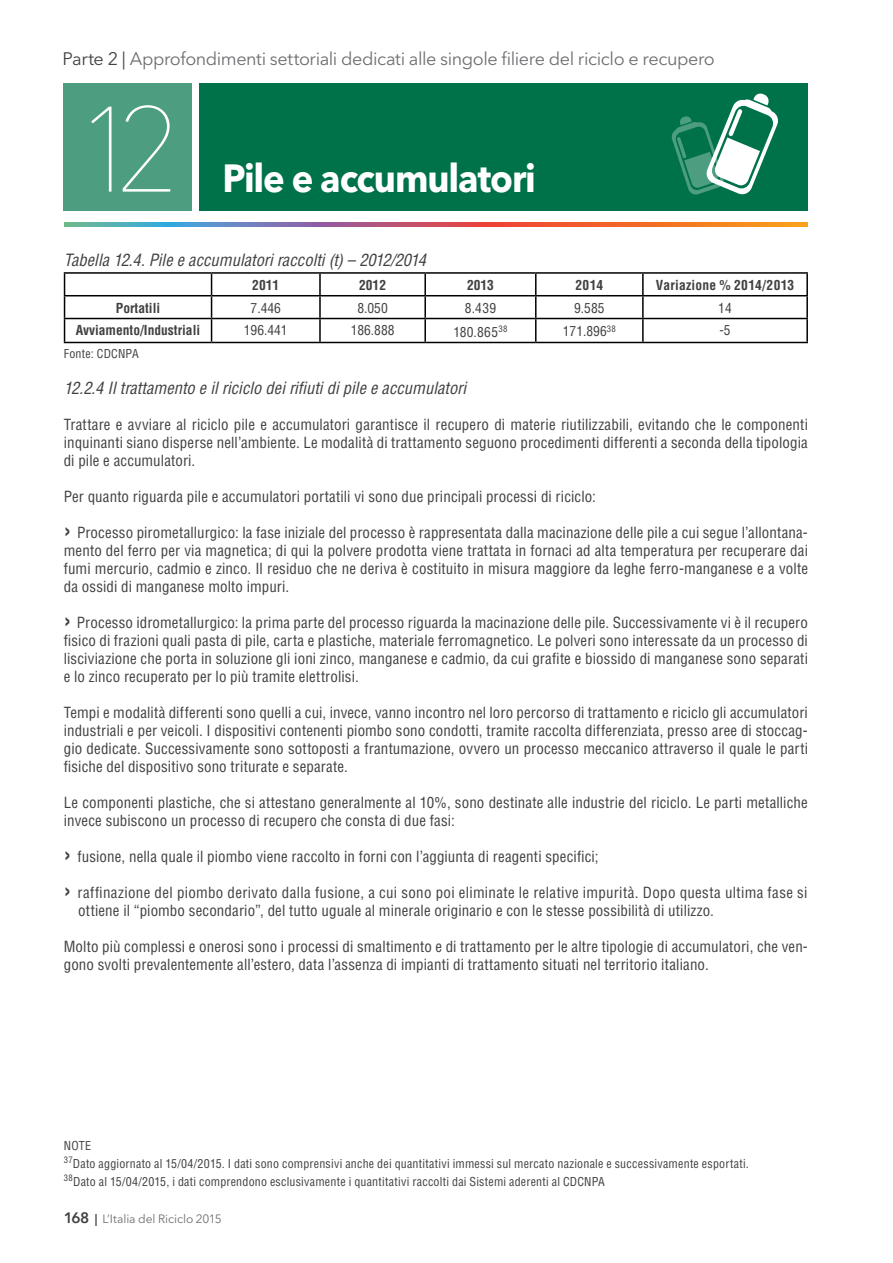
<style>
.page{position:relative;width:893px;height:1263px;background:#fff}
.page>*{position:absolute;margin:0;border:0;box-sizing:border-box;transform-origin:0 0}
.t1{font:200 120px "Avenir Next LT Pro";color:#fff}
.t2{font:700 39px "Avenir Next LT Pro";letter-spacing:-.03em;color:#fff;scale:.93 1}
.t3{font:18px "Avenir Next LT Pro";letter-spacing:-.025em;color:#6d6e71}
.t4{font:italic condensed 16.5px "Helvetica LT";color:#414042}
.t5{font:condensed 15px/18px "Helvetica LT";letter-spacing:.01em;color:#414042;text-align:justify}
.t6{font:700 condensed 13.5px "Helvetica LT";color:#414042}
.t7{font:condensed 13.5px "Helvetica LT";color:#414042}
.t8{font:condensed 12px/18px "Helvetica LT";letter-spacing:.02em;color:#414042}
.t9{font:12px "Avenir Next LT Pro";letter-spacing:-.005em;color:#6d6e71}
.s1{color:#414042}
.s2{font-weight:700;font-stretch:normal;font-size:22.5px}
.s3{font-weight:600;font-size:15px;color:#414042}
.s4{font-weight:600;color:#414042}
</style>
<div class="page">
<svg style="left:64px;top:223px;width:744px;height:4px;background:#b5756a"></svg>
<hr style="left:64px;top:272px;width:148px;height:2px;background:#000">
<hr style="left:212px;top:272px;width:108px;height:2px;background:#000">
<hr style="left:320px;top:272px;width:105px;height:2px;background:#000">
<hr style="left:319px;top:274px;width:2px;height:21px;background:#000">
<hr style="left:425px;top:272px;width:111px;height:2px;background:#000">
<hr style="left:424px;top:274px;width:2px;height:21px;background:#000">
<hr style="left:536px;top:272px;width:107px;height:2px;background:#000">
<hr style="left:643px;top:272px;width:165px;height:2px;background:#000">
<hr style="left:642px;top:274px;width:2px;height:21px;background:#000">
<hr style="left:806px;top:274px;width:2px;height:21px;background:#000">
<hr style="left:64px;top:295px;width:148px;height:1px;background:#000">
<hr style="left:212px;top:295px;width:108px;height:1px;background:#000">
<hr style="left:320px;top:295px;width:105px;height:1px;background:#000">
<hr style="left:319px;top:296px;width:2px;height:22px;background:#000">
<hr style="left:425px;top:295px;width:111px;height:1px;background:#000">
<hr style="left:424px;top:296px;width:2px;height:22px;background:#000">
<hr style="left:536px;top:295px;width:107px;height:1px;background:#000">
<hr style="left:643px;top:295px;width:165px;height:1px;background:#000">
<hr style="left:642px;top:296px;width:2px;height:22px;background:#000">
<hr style="left:806px;top:296px;width:2px;height:22px;background:#000">
<hr style="left:64px;top:318px;width:148px;height:1px;background:#000">
<svg style="left:64px;top:274px;width:1px;height:68px"></svg>
<hr style="left:212px;top:318px;width:108px;height:1px;background:#000">
<svg style="left:211px;top:274px;width:1px;height:68px"></svg>
<hr style="left:320px;top:318px;width:105px;height:1px;background:#000">
<hr style="left:319px;top:319px;width:2px;height:23px;background:#000">
<hr style="left:425px;top:318px;width:111px;height:1px;background:#000">
<hr style="left:424px;top:319px;width:2px;height:23px;background:#000">
<hr style="left:536px;top:318px;width:107px;height:1px;background:#000">
<svg style="left:535px;top:274px;width:1px;height:68px"></svg>
<hr style="left:643px;top:318px;width:165px;height:1px;background:#000">
<hr style="left:642px;top:319px;width:2px;height:23px;background:#000">
<hr style="left:806px;top:319px;width:2px;height:23px;background:#000">
<hr style="left:64px;top:342px;width:148px;height:1px;background:#000">
<hr style="left:212px;top:342px;width:108px;height:1px;background:#000">
<hr style="left:320px;top:342px;width:105px;height:1px;background:#000">
<hr style="left:425px;top:342px;width:111px;height:1px;background:#000">
<hr style="left:536px;top:342px;width:107px;height:1px;background:#000">
<hr style="left:643px;top:342px;width:165px;height:1px;background:#000">
<div style="left:200px;top:83px;width:608px;height:127px;background:#00724a"></div>
<div style="left:64px;top:83px;width:128px;height:127px;background:#4d9d81"></div>
<svg style="left:671px;top:93px;width:107px;height:102px"></svg>
<p class="t3" style="left:63px;top:48px;width:654px"><span class="s1">Parte 2 |</span> Approfondimenti settoriali dedicati alle singole filiere del riciclo e recupero</p>
<h1 class="t1" style="left:74px;top:78px;width:110px">12</h1>
<h2 class="t2" style="left:222px;top:154px;width:339px">Pile e accumulatori</h2>
<p class="t4" style="left:64px;top:250px;width:364px">Tabella 12.4. Pile e accumulatori raccolti (t) – 2012/2014</p>
<p class="t6" style="left:252px;top:276px;width:28px">2011</p>
<p class="t6" style="left:359px;top:276px;width:28px">2012</p>
<p class="t6" style="left:467px;top:276px;width:28px">2013</p>
<p class="t6" style="left:575px;top:276px;width:29px">2014</p>
<p class="t6" style="left:656px;top:276px;width:140px">Variazione % 2014/2013</p>
<p class="t6" style="left:116px;top:299px;width:46px">Portatili</p>
<p class="t7" style="left:251px;top:299px;width:32px">7.446</p>
<p class="t7" style="left:357px;top:299px;width:32px">8.050</p>
<p class="t7" style="left:465px;top:299px;width:33px">8.439</p>
<p class="t7" style="left:574px;top:299px;width:32px">9.585</p>
<p class="t7" style="left:718px;top:299px;width:15px">14</p>
<p class="t6" style="left:76px;top:322px;width:126px">Avviamento/Industriali</p>
<p class="t7" style="left:244px;top:322px;width:45px">196.441</p>
<p class="t7" style="left:351px;top:322px;width:45px">186.888</p>
<p class="t7" style="left:453px;top:323px;width:56px">180.865<sup>38</sup></p>
<p class="t7" style="left:563px;top:323px;width:54px">171.896<sup>38</sup></p>
<p class="t7" style="left:719px;top:322px;width:13px">-5</p>
<p class="t8" style="left:64px;top:345px;width:77px">Fonte: CDCNPA</p>
<p class="t4" style="left:64px;top:378px;width:404px">12.2.4 Il trattamento e il riciclo dei rifiuti di pile e accumulatori</p>
<p class="t5" style="left:64px;top:416px;width:746px">Trattare e avviare al riciclo pile e accumulatori garantisce il recupero di materie riutilizzabili, evitando che le componenti inquinanti siano disperse nell’ambiente. Le modalità di trattamento seguono procedimenti differenti a seconda della tipologia di pile e accumulatori.</p>
<p class="t5" style="left:64px;top:488px;width:534px">Per quanto riguarda pile e accumulatori portatili vi sono due principali processi di riciclo:</p>
<p class="t5" style="left:64px;top:524px;width:746px"><span class="s2">›</span> Processo pirometallurgico: la fase iniziale del processo è rappresentata dalla macinazione delle pile a cui segue l’allontana&shy;mento del ferro per via magnetica; di qui la polvere prodotta viene trattata in fornaci ad alta temperatura per recuperare dai fumi mercurio, cadmio e zinco. Il residuo che ne deriva è costituito in misura maggiore da leghe ferro-manganese e a volte da ossidi di manganese molto impuri.</p>
<p class="t5" style="left:64px;top:614px;width:746px"><span class="s2">›</span> Processo idrometallurgico: la prima parte del processo riguarda la macinazione delle pile. Successivamente vi è il recupero fisico di frazioni quali pasta di pile, carta e plastiche, materiale ferromagnetico. Le polveri sono interessate da un processo di lisciviazione che porta in soluzione gli ioni zinco, manganese e cadmio, da cui grafite e biossido di manganese sono separati e lo zinco recuperato per lo più tramite elettrolisi.</p>
<p class="t5" style="left:64px;top:704px;width:746px">Tempi e modalità differenti sono quelli a cui, invece, vanno incontro nel loro percorso di trattamento e riciclo gli accumulatori industriali e per veicoli. I dispositivi contenenti piombo sono condotti, tramite raccolta differenziata, presso aree di stoccag&shy;gio dedicate. Successivamente sono sottoposti a frantumazione, ovvero un processo meccanico attraverso il quale le parti fisiche del dispositivo sono triturate e separate.</p>
<p class="t5" style="left:64px;top:794px;width:745px">Le componenti plastiche, che si attestano generalmente al 10%, sono destinate alle industrie del riciclo. Le parti metalliche invece subiscono un processo di recupero che consta di due fasi:</p>
<p class="t5" style="left:64px;top:848px;width:536px"><span class="s2">›</span> fusione, nella quale il piombo viene raccolto in forni con l’aggiunta di reagenti specifici;</p>
<p class="t5" style="left:78px;top:884px;width:731px;text-indent:-14px"><span class="s2">›</span> raffinazione del piombo derivato dalla fusione, a cui sono poi eliminate le relative impurità. Dopo questa ultima fase si ottiene il “piombo secondario”, del tutto uguale al minerale originario e con le stesse possibilità di utilizzo.</p>
<p class="t5" style="left:64px;top:938px;width:746px">Molto più complessi e onerosi sono i processi di smaltimento e di trattamento per le altre tipologie di accumulatori, che ven&shy;gono svolti prevalentemente all’estero, data l’assenza di impianti di trattamento situati nel territorio italiano.</p>
<p class="t8" style="left:64px;top:1137px;width:686px">NOTE<br><sup>37</sup>Dato aggiornato al 15/04/2015. I dati sono comprensivi anche dei quantitativi immessi sul mercato nazionale e successivamente esportati.<br><sup>38</sup>Dato al 15/04/2015, i dati comprendono esclusivamente i quantitativi raccolti dai Sistemi aderenti al CDCNPA</p>
<p class="t9" style="left:64px;top:1212px;width:160px"><span class="s3">168</span> <span class="s4">|</span> L’Italia del Riciclo 2015</p>
</div>
